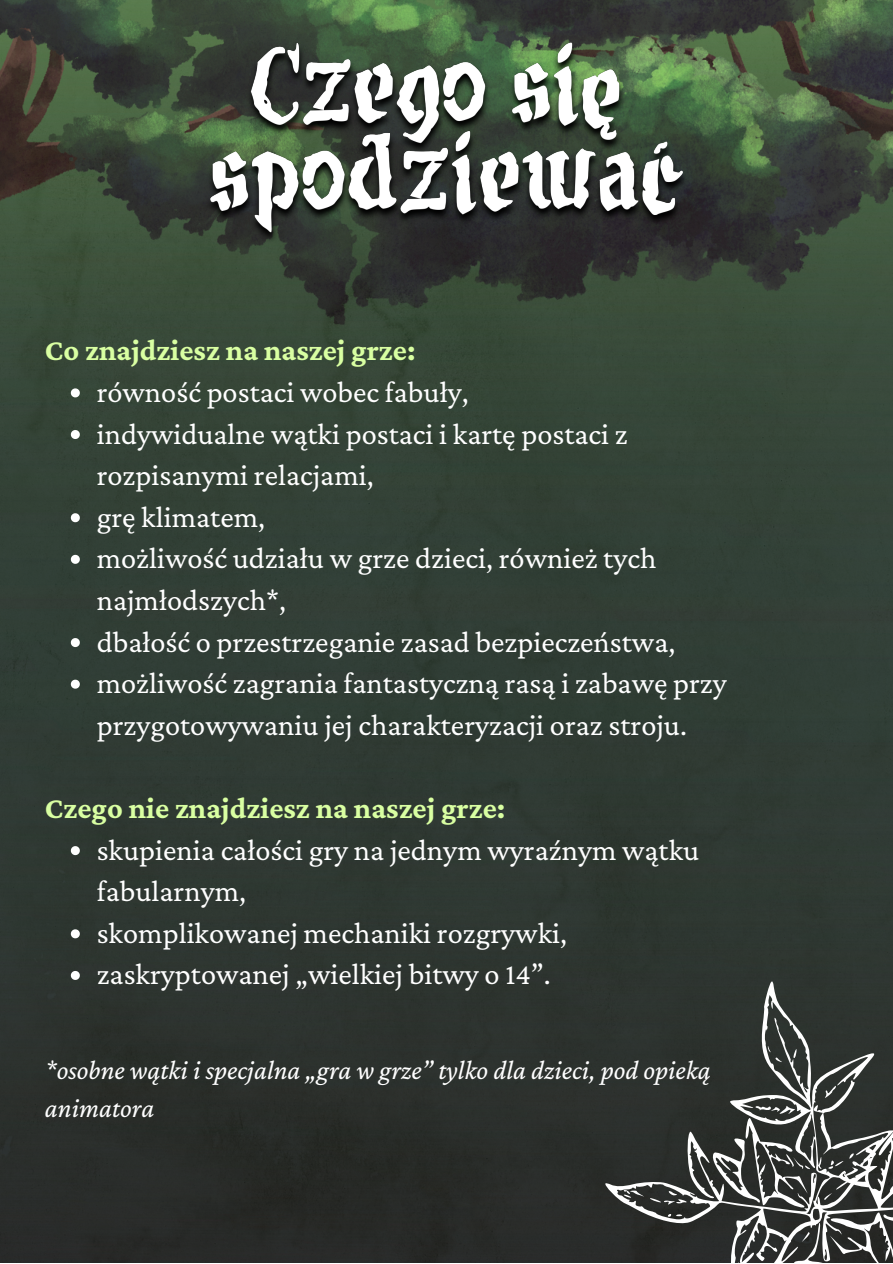
<style>
.page{position:relative;width:893px;height:1264px;background:#fff}
.page>*{position:absolute;margin:0;border:0;box-sizing:border-box;transform-origin:0 0}
.t1{font:30.45px/41.5px "Crimson Pro";color:#fff}
.t2{font:700 30.45px "Crimson Pro";color:#d9ffa2}
.t3{font:italic 27.45px/38.2px "Crimson Pro";color:#fff}
</style>
<div class="page">
<img style="left:0;top:0;width:892px;height:1262px">
<svg style="left:71px;top:388px;width:9px;height:9px"></svg>
<svg style="left:71px;top:430px;width:9px;height:9px"></svg>
<svg style="left:71px;top:513px;width:9px;height:9px"></svg>
<svg style="left:71px;top:555px;width:9px;height:9px"></svg>
<svg style="left:71px;top:638px;width:9px;height:9px"></svg>
<svg style="left:71px;top:679px;width:9px;height:9px"></svg>
<svg style="left:71px;top:846px;width:9px;height:9px"></svg>
<svg style="left:71px;top:929px;width:9px;height:9px"></svg>
<svg style="left:71px;top:970px;width:9px;height:9px"></svg>
<svg style="left:603px;top:1051px;width:99px;height:211px;background:#2f3330"></svg>
<svg style="left:623px;top:1186px;width:63px;height:33px;background:#565856"></svg>
<svg style="left:684px;top:951px;width:208px;height:262px;background:#373d39"></svg>
<svg style="left:789px;top:1047px;width:12px;height:11px"></svg>
<svg style="left:765px;top:1045px;width:17px;height:20px"></svg>
<img style="left:201px;top:31px;width:491px;height:216px">
<svg style="left:702px;top:1072px;width:190px;height:190px"></svg>
<p class="t2" style="left:45px;top:333px;width:372px">Co znajdziesz na naszej grze:</p>
<p class="t1" style="left:97px;top:371px;width:373px">równość postaci wobec fabuły,</p>
<p class="t1" style="left:97px;top:412px;width:532px">indywidualne wątki postaci i kartę postaci z rozpisanymi relacjami,</p>
<p class="t1" style="left:97px;top:495px;width:170px">grę klimatem,</p>
<p class="t1" style="left:97px;top:537px;width:561px">możliwość udziału w grze dzieci, również tych najmłodszych*,</p>
<p class="t1" style="left:97px;top:620px;width:580px">dbałość o przestrzeganie zasad bezpieczeństwa,</p>
<p class="t1" style="left:97px;top:662px;width:631px">możliwość zagrania fantastyczną rasą i zabawę przy przygotowywaniu jej charakteryzacji oraz stroju.</p>
<p class="t2" style="left:45px;top:790px;width:462px">Czego nie znajdziesz na naszej grze:</p>
<p class="t1" style="left:97px;top:828px;width:604px">skupienia całości gry na jednym wyraźnym wątku fabularnym,</p>
<p class="t1" style="left:97px;top:911px;width:472px">skomplikowanej mechaniki rozgrywki,</p>
<p class="t1" style="left:97px;top:953px;width:455px">zaskryptowanej „wielkiej bitwy o 14”.</p>
<p class="t3" style="left:45px;top:1050px;width:667px">*osobne wątki i specjalna „gra w grze” tylko dla dzieci, pod opieką animatora</p>
</div>
